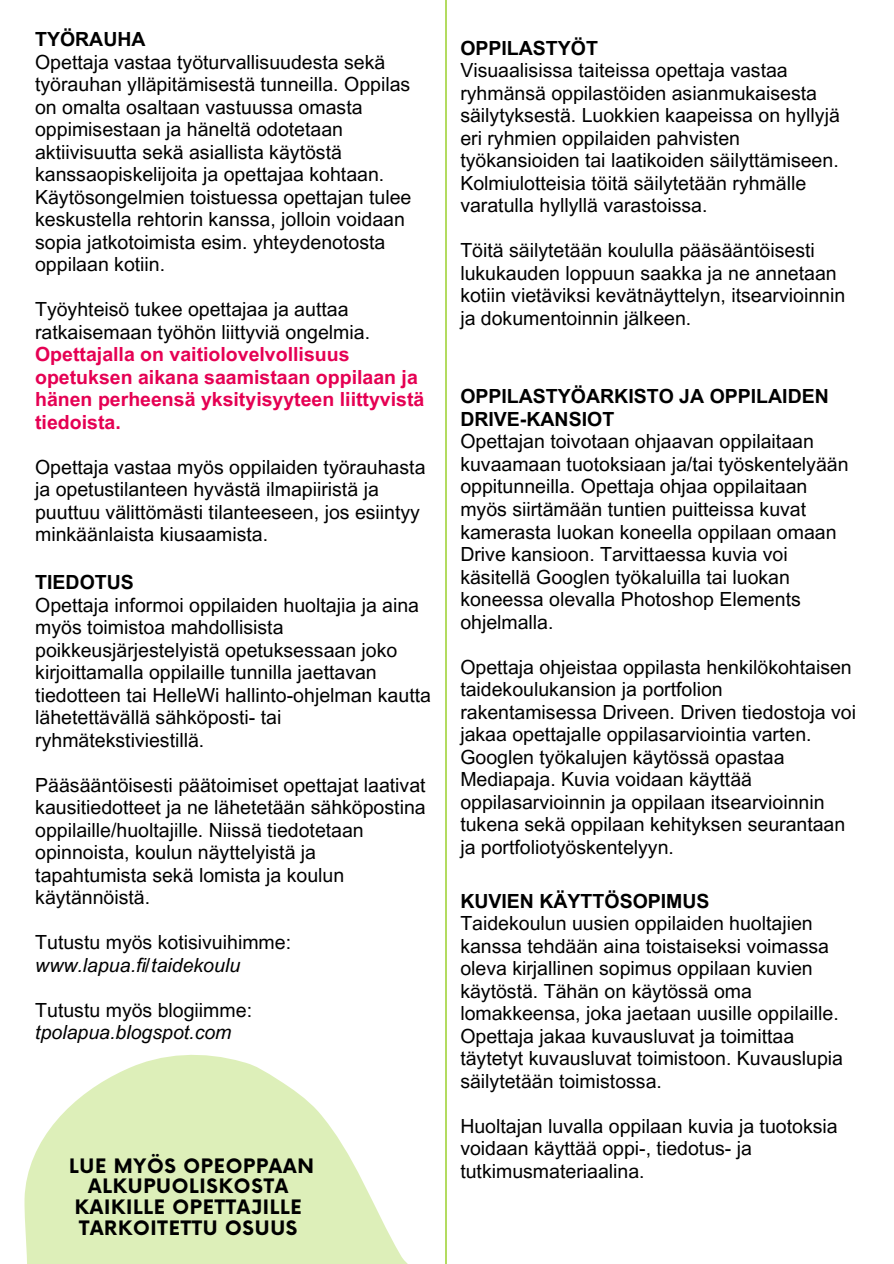
<style>
.page{position:relative;width:894px;height:1264px;background:#fff}
.page>*{position:absolute;margin:0;border:0;box-sizing:border-box;transform-origin:0 0}
.t1{font:19.5px/22.5px "Arial MT Pro";color:#000}
.t2{font:700 19.5px/22.5px "Arial MT Pro";color:#e50053}
.t3{font:700 19.5px/22.5px "Arial MT Pro";color:#000}
.t4{font:700 19.35px/20.7px "Now";letter-spacing:.04em;color:#000;text-align:center}
.s1{font-weight:400;color:#000}
.s2{font-style:italic}
</style>
<div class="page">
<hr style="left:445px;top:0;width:1px;height:1263px;background:#b3db60">
<svg style="left:24px;top:1027px;width:423px;height:236px;fill:#ddefb9"></svg>
<p class="t3" style="left:35px;top:30px;width:112px">TYÖRAUHA</p>
<p class="t1" style="left:35px;top:53px;width:378px">Opettaja vastaa työturvallisuudesta sekä työrauhan ylläpitämisestä tunneilla. Oppilas on omalta osaltaan vastuussa omasta oppimisestaan ja häneltä odotetaan aktiivisuutta sekä asiallista käytöstä kanssaopiskelijoita ja opettajaa kohtaan.<br>Käytösongelmien toistuessa opettajan tulee keskustella rehtorin kanssa, jolloin voidaan sopia jatkotoimista esim. yhteydenotosta oppilaan kotiin.</p>
<p class="t2" style="left:35px;top:300px;width:390px"><span class="s1">Työyhteisö tukee opettajaa ja auttaa ratkaisemaan työhön liittyviä ongelmia.<br></span>Opettajalla on vaitiolovelvollisuus opetuksen aikana saamistaan oppilaan ja hänen perheensä yksityisyyteen liittyvistä tiedoista.</p>
<p class="t1" style="left:35px;top:458px;width:392px">Opettaja vastaa myös oppilaiden työrauhasta ja opetustilanteen hyvästä ilmapiiristä ja puuttuu välittömästi tilanteeseen, jos esiintyy minkäänlaista kiusaamista.</p>
<p class="t3" style="left:35px;top:573px;width:100px">TIEDOTUS</p>
<p class="t1" style="left:35px;top:596px;width:397px">Opettaja informoi oppilaiden huoltajia ja aina myös toimistoa mahdollisista poikkeusjärjestelyistä opetuksessaan joko kirjoittamalla oppilaille tunnilla jaettavan tiedotteen tai HelleWi hallinto-ohjelman kautta lähetettävällä sähköposti- tai ryhmätekstiviestillä.</p>
<p class="t1" style="left:35px;top:776px;width:392px">Pääsääntöisesti päätoimiset opettajat laativat kausitiedotteet ja ne lähetetään sähköpostina oppilaille/huoltajille. Niissä tiedotetaan opinnoista, koulun näyttelyistä ja tapahtumista sekä lomista ja koulun käytännöistä.</p>
<p class="t1" style="left:35px;top:933px;width:257px">Tutustu myös kotisivuihimme: <span class="s2">www.lapua.fi/taidekoulu</span></p>
<p class="t1" style="left:35px;top:1001px;width:218px">Tutustu myös blogiimme: <span class="s2">tpolapua.blogspot.com</span></p>
<p class="t4" style="left:69px;top:1156px;width:246px">LUE MYÖS OPEOPPAAN<br>ALKUPUOLISKOSTA<br>KAIKILLE OPETTAJILLE<br>TARKOITETTU OSUUS</p>
<p class="t3" style="left:460px;top:39px;width:139px">OPPILASTYÖT</p>
<p class="t1" style="left:460px;top:61px;width:381px">Visuaalisissa taiteissa opettaja vastaa ryhmänsä oppilastöiden asianmukaisesta säilytyksestä. Luokkien kaapeissa on hyllyjä eri ryhmien oppilaiden pahvisten työkansioiden tai laatikoiden säilyttämiseen.<br>Kolmiulotteisia töitä säilytetään ryhmälle varatulla hyllyllä varastoissa.</p>
<p class="t1" style="left:460px;top:241px;width:386px">Töitä säilytetään koululla pääsääntöisesti lukukauden loppuun saakka ja ne annetaan kotiin vietäviksi kevätnäyttelyn, itsearvioinnin ja dokumentoinnin jälkeen.</p>
<p class="t3" style="left:460px;top:388px;width:370px">OPPILASTYÖARKISTO JA OPPILAIDEN<br>DRIVE-KANSIOT</p>
<p class="t1" style="left:460px;top:433px;width:389px">Opettajan toivotaan ohjaavan oppilaitaan kuvaamaan tuotoksiaan ja/tai työskentelyään oppitunneilla. Opettaja ohjaa oppilaitaan myös siirtämään tuntien puitteissa kuvat kamerasta luokan koneella oppilaan omaan Drive kansioon. Tarvittaessa kuvia voi käsitellä Googlen työkaluilla tai luokan koneessa olevalla Photoshop Elements ohjelmalla.</p>
<p class="t1" style="left:460px;top:658px;width:397px">Opettaja ohjeistaa oppilasta henkilökohtaisen taidekoulukansion ja portfolion rakentamisessa Driveen. Driven tiedostoja voi jakaa opettajalle oppilasarviointia varten.<br>Googlen työkalujen käytössä opastaa Mediapaja. Kuvia voidaan käyttää oppilasarvioinnin ja oppilaan itsearvioinnin tukena sekä oppilaan kehityksen seurantaan ja portfoliotyöskentelyyn.</p>
<p class="t3" style="left:460px;top:891px;width:251px">KUVIEN KÄYTTÖSOPIMUS</p>
<p class="t1" style="left:460px;top:914px;width:384px">Taidekoulun uusien oppilaiden huoltajien kanssa tehdään aina toistaiseksi voimassa oleva kirjallinen sopimus oppilaan kuvien käytöstä. Tähän on käytössä oma lomakkeensa, joka jaetaan uusille oppilaille.<br>Opettaja jakaa kuvausluvat ja toimittaa täytetyt kuvausluvat toimistoon. Kuvauslupia säilytetään toimistossa.</p>
<p class="t1" style="left:460px;top:1116px;width:379px">Huoltajan luvalla oppilaan kuvia ja tuotoksia voidaan käyttää oppi-, tiedotus- ja tutkimusmateriaalina.</p>
</div>
